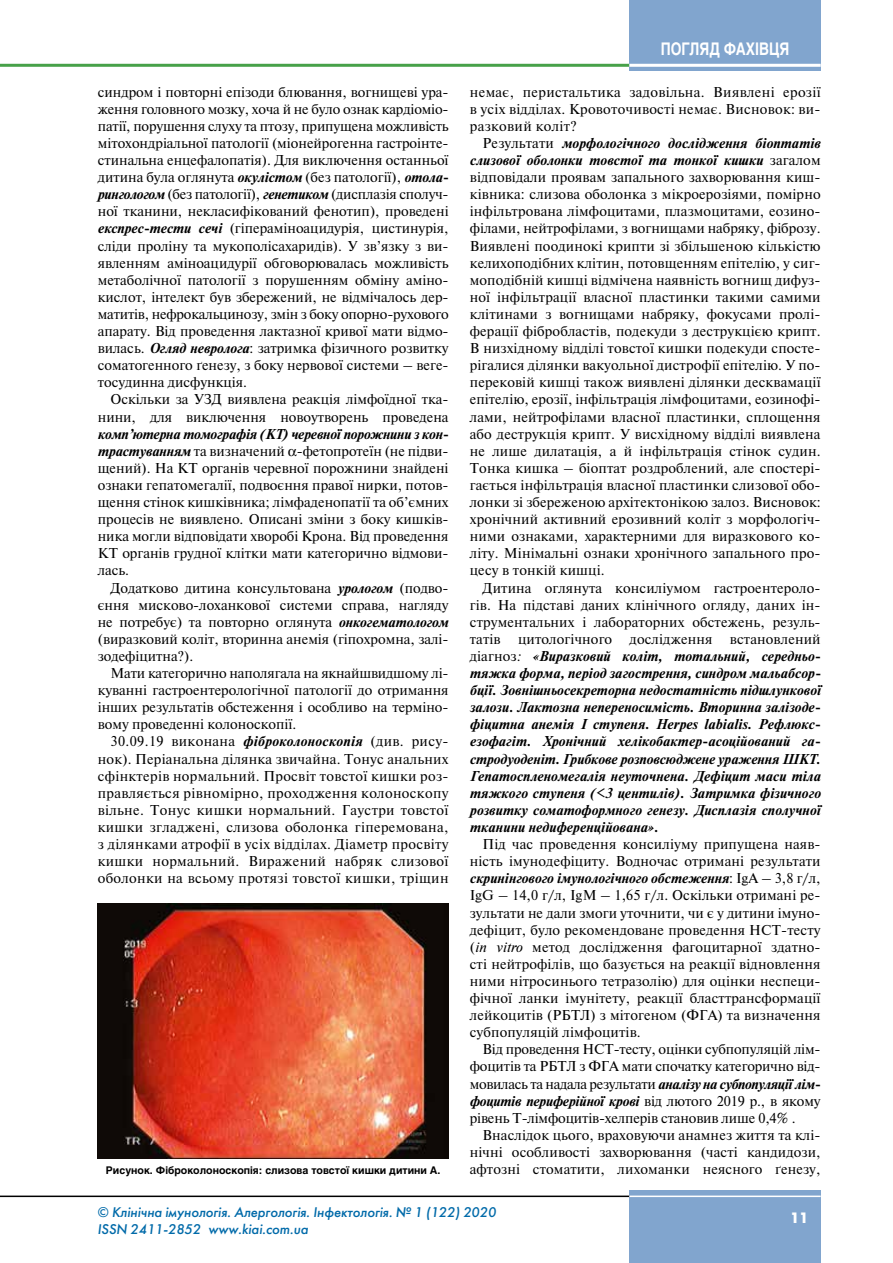
<style>
.page{position:relative;width:893px;height:1263px;background:#fff}
.page>*{position:absolute;margin:0;border:0;box-sizing:border-box;transform-origin:0 0}
.t1{font:700 17.25px "Helios";color:#fff;scale:.8 1}
.t2{font:700 15px "Futuris C";color:#fff}
.t3{font:14.25px/17.1px "Newton C";color:#000;text-align:justify}
.t4{font:italic 700 14.25px/17.1px "Newton C";letter-spacing:.01em;color:#000;text-align:justify}
.t5{font:italic 13.95px/16.8px "Futuris C";color:#006aa9}
.t6{font:700 10.5px "Helios";color:#000}
.s1{font-weight:700;font-style:italic}
.s2{font-style:italic}
.s3{font-weight:400;font-style:normal}
.s4{font-weight:400}
</style>
<div class="page">
<div style="left:629px;top:1191px;width:192px;height:72px;background:#81a5ce"></div>
<hr style="left:0;top:1195px;width:629px;height:2px;background:#000">
<hr style="left:629px;top:1195px;width:192px;height:2px;background:#fff">
<div style="left:629px;top:0;width:192px;height:70px;background:#81a5ce"></div>
<hr style="left:0;top:64px;width:629px;height:3px;background:#47a149">
<hr style="left:629px;top:64px;width:192px;height:3px;background:#fff">
<img style="left:98px;top:904px;width:351px;height:255px">
<p class="t3" style="left:98px;top:83px;width:352px">синдром і повторні епізоди блювання, вогнищеві ура&shy;ження головного мозку, хоча й не було ознак кардіоміо&shy;патії, порушення слуху та птозу, припущена можливість мітохондріальної патології (міонейрогенна гастроінте&shy;стинальна енцефалопатія). Для виключення останньої дитина була оглянута <span class="s1">окулістом</span> (без патології), <span class="s1">отола&shy;рингологом</span> (без патології), <span class="s1">генетиком</span> (дисплазія сполуч&shy;ної тканини, некласифікований фенотип), проведені <span class="s1">експрес-тести сечі</span> (гіпераміноацидурія, цистинурія, сліди проліну та мукополісахаридів). У зв’язку з ви&shy;явленням аміноацидурії обговорювалась можливість метаболічної патології з порушенням обміну аміно&shy;кислот, інтелект був збережений, не відмічалось дер&shy;матитів, нефрокальцинозу, змін з боку опорно-рухового апарату. Від проведення лактазної кривої мати відмо&shy;вилась<span class="s2">.</span> <span class="s1">Огляд невролога</span>: затримка фізичного розвитку соматогенного ґенезу, з боку нервової системи – веге&shy;тосудинна дисфункція.</p>
<p class="t3" style="left:98px;top:391px;width:352px;text-align:right">Оскільки за УЗД виявлена реакція лімфоїдної тка&shy;нини, для виключення новоутворень проведена</p>
<p class="t3" style="left:98px;top:425px;width:352px"><span class="s1">комп’ютерна томографія (КТ) черевної порожнини з кон&shy;трастуванням</span> та визначений -фетопротеїн (не підви&shy;щений). На КТ органів черевної порожнини знайдені ознаки гепатомегалії, подвоєння правої нирки, потов&shy;щення стінок кишківника; лімфаденопатії та об’ємних процесів не виявлено. Описані зміни з боку кишків&shy;ника могли відповідати хворобі Крона. Від проведення КТ органів грудної клітки мати категорично відмови&shy;лась<span class="s2">.</span></p>
<p class="t3" style="left:98px;top:579px;width:352px;text-indent:13px">Додатково дитина консультована <span class="s1">урологом</span> (подво&shy;єння мисково-лоханкової системи справа, нагляду не потребує) та повторно оглянута <span class="s1">онкогематологом </span>(виразковий коліт, вторинна анемія (гіпохромна, залі&shy;зодефіцитна?).</p>
<p class="t3" style="left:98px;top:665px;width:352px;text-indent:13px">Мати категорично наполягала на якнайшвидшому лі&shy;куванні гастроентерологічної патології до отримання інших результатів обстеження і особливо на терміно&shy;вому проведенні колоноскопії.</p>
<p class="t3" style="left:98px;top:733px;width:352px;text-indent:13px">30.09.19 виконана <span class="s1">фіброколоноскопія</span> (див. рису&shy;нок). Періанальна ділянка звичайна. Тонус анальних сфінктерів нормальний. Просвіт товстої кишки роз&shy;правляється рівномірно, проходження колоноскопу вільне. Тонус кишки нормальний. Гаустри товстої кишки згладжені, слизова оболонка гіперемована, з ділянками атрофії в усіх відділах. Діаметр просвіту кишки нормальний. Виражений набряк слизової оболонки на всьому протязі товстої кишки, тріщин</p>
<p class="t1" style="left:661px;top:39px;width:162px">ПОГЛЯД ФАХІВЦЯ</p>
<p class="t3" style="left:470px;top:83px;width:352px">немає, перистальтика задовільна. Виявлені ерозії в усіх відділах. Кровоточивості немає. Висновок: ви&shy;разковий коліт?</p>
<p class="t3" style="left:470px;top:135px;width:352px;text-indent:13px">Результати <span class="s1">морфологічного дослідження біоптатів слизової оболонки товстої та тонкої кишки</span> загалом відповідали проявам запального захворювання киш&shy;ківника: слизова оболонка з мікроерозіями, помірно інфільтрована лімфоцитами, плазмоцитами, еозино&shy;філами, нейтрофілами, з вогнищами набряку, фіброзу.<br>Виявлені поодинокі крипти зі збільшеною кількістю келихоподібних клітин, потовщенням епітелію, у сиг&shy;моподібній кишці відмічена наявність вогнищ дифуз&shy;ної інфільтрації власної пластинки такими самими клітинами з вогнищами набряку, фокусами пролі&shy;ферації фібробластів, подекуди з деструкцією крипт.<br>В низхідному відділі товстої кишки подекуди спосте&shy;рігалися ділянки вакуольної дистрофії епітелію. У по&shy;перековій кишці також виявлені ділянки десквамації епітелію, ерозії, інфільтрація лімфоцитами, еозинофі&shy;лами, нейтрофілами власної пластинки, сплощення або деструкція крипт. У висхідному відділі виявлена не лише дилатація, а й інфільтрація стінок судин.<br>Тонка кишка – біоптат роздроблений, але спостері&shy;гається інфільтрація власної пластинки слизової обо&shy;лонки зі збереженою архітектонікою залоз. Висновок: хронічний активний ерозивний коліт з морфологіч&shy;ними ознаками, характерними для виразкового ко&shy;літу. Мінімальні ознаки хронічного запального про&shy;цесу в тонкій кишці.</p>
<p class="t4" style="left:470px;top:579px;width:353px;text-indent:13px"><span class="s3">Дитина оглянута консиліумом гастроентероло&shy;гів. На підставі даних клінічного огляду, даних ін&shy;струментальних і лабораторних обстежень, резуль&shy;татів цитологічного дослідження встановлений діагноз</span><span class="s4">:</span> «Виразковий коліт, тотальний, середньо&shy;тяжка форма, період загострення, синдром мальабсор&shy;бції. Зовнішньосекреторна недостатність підшлункової залози. Лактозна непереносимість. Вторинна залізоде&shy;фіцитна анемія І ступеня. Herpes labialis. Рефлюкс&shy;езофагіт. Хронічний хелікобактер-асоційований га&shy;стродуоденіт. Грибкове розповсюджене ураження ШКТ.<br>Гепатоспленомегалія неуточнена. Дефіцит маси тіла тяжкого ступеня (&lt;3 центилів). Затримка фізичного розвитку соматоформного генезу. Дисплазія сполучної тканини недиференційована».</p>
<p class="t3" style="left:470px;top:836px;width:352px;text-indent:13px">Під час проведення консиліуму припущена наяв&shy;ність імунодефіциту. Водночас отримані результати <span class="s1">скринінгового імунологічного обстеження</span>: IgA – 3,8 г/л, IgG – 14,0 г/л, IgM – 1,65 г/л. Оскільки отримані ре&shy;зультати не дали змоги уточнити, чи є у дитини імуно&shy;дефіцит, було рекомендоване проведення НСТ-тесту (<span class="s2">in vitro</span> метод дослідження фагоцитарної здатно&shy;сті нейтрофілів, що базується на реакції відновлення ними нітросинього тетразолію) для оцінки неспеци&shy;фічної ланки імунітету, реакції бласттрансформації лейкоцитів (РБТЛ) з мітогеном (ФГА) та визначення субпопуляцій лімфоцитів.</p>
<p class="t3" style="left:470px;top:1041px;width:352px;text-indent:13px">Від проведення НСТ-тесту, оцінки субпопуляцій лім&shy;фоцитів та РБТЛ з ФГА мати спочатку категорично від&shy;мовилась та надала результати <span class="s1">аналізу на субпопуляції лім&shy;фоцитів периферійної крові</span> від лютого 2019 р., в якому рівень Т-лімфоцитів-хелперів становив лише 0,4% .</p>
<p class="t3" style="left:470px;top:1126px;width:352px;text-align:right">Внаслідок цього, враховуючи анамнез життя та клі&shy;нічні особливості захворювання (часті кандидози,</p>
<p class="t6" style="left:106px;top:1164px;width:336px">Рисунок. Фіброколоноскопія: слизова товстої кишки дитини А.</p>
<p class="t3" style="left:470px;top:1161px;width:352px">афтозні стоматити, лихоманки неясного ґенезу,</p>
<p class="t5" style="left:98px;top:1204px;width:400px">© Клінічна імунологія. Алергологія. Інфектологія. № 1 (122) 2020<br>ISSN 2411-2852 www.kiai.com.ua</p>
<p class="t2" style="left:790px;top:1209px;width:19px">11</p>
</div>
